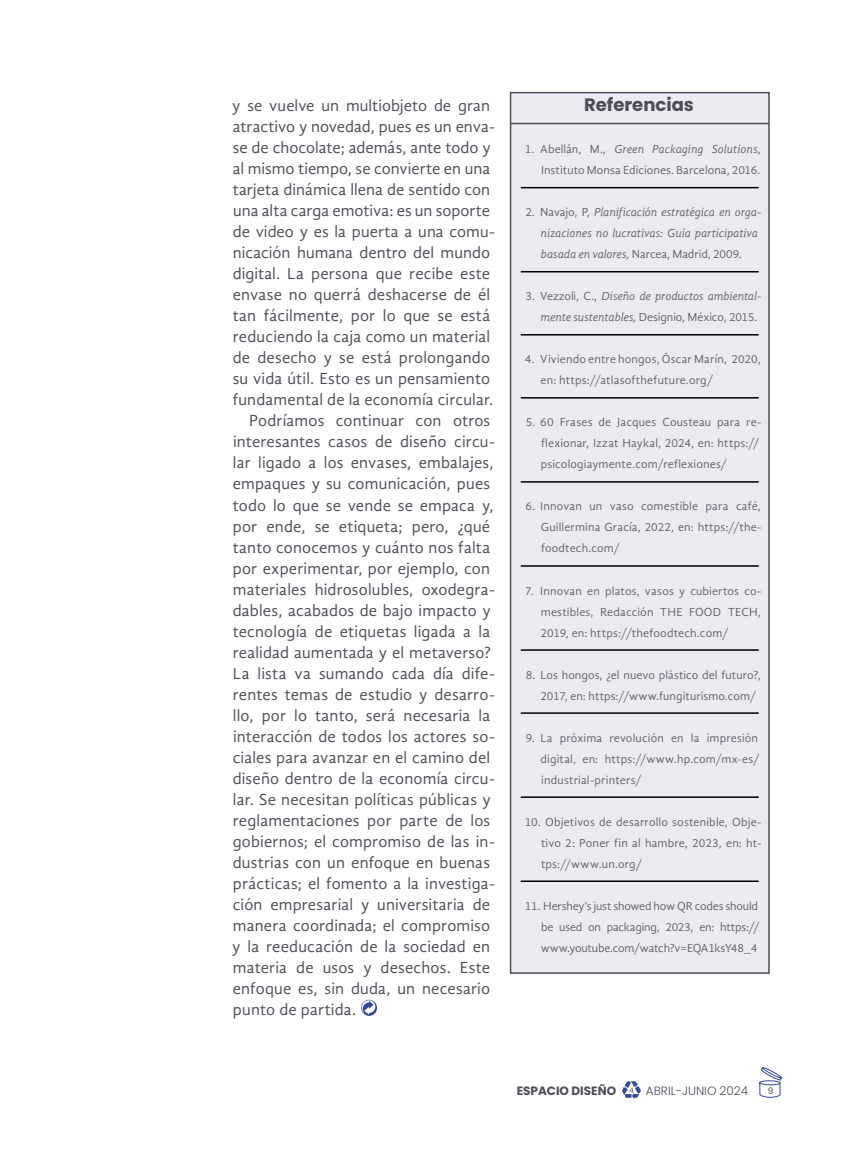
<style>
.page{position:relative;width:851px;height:1149px;background:#fff}
.page>*{position:absolute;margin:0;border:0;box-sizing:border-box;transform-origin:0 0}
.t1{font:700 18px "Poppins";color:#4b4e56}
.t2{font:16.5px "Gandhi Sans";letter-spacing:.01em;color:#4b4e56}
.t3{font:12px/21px "Gandhi Sans";letter-spacing:.01em;color:#63666c;text-align:justify}
.t4{font:italic 12px/21px "Gandhi Sans";letter-spacing:-.01em;color:#63666c}
.t5{font:300 12px "Poppins";color:#4b4e56}
.t6{font:700 12px "Poppins";color:#4b4e56}
.t7{font:9px "Poppins";color:#4b4e56}
.s1{font-style:italic}
.s2{font-style:normal}
</style>
<div class="page">
<svg style="left:759px;top:1067px;width:23px;height:30px"></svg>
<svg style="left:622px;top:1081px;width:18px;height:17px"></svg>
<div style="left:509px;top:92px;width:260px;height:881px;background:#eaecf2;border:2px solid #4b4e56"></div>
<hr style="left:510px;top:123px;width:258px;height:1px;background:#4b4e56">
<hr style="left:520px;top:187px;width:238px;height:1px;background:#000">
<hr style="left:520px;top:271px;width:238px;height:1px;background:#000">
<hr style="left:520px;top:334px;width:238px;height:1px;background:#000">
<hr style="left:520px;top:397px;width:238px;height:1px;background:#000">
<hr style="left:520px;top:481px;width:238px;height:1px;background:#000">
<hr style="left:520px;top:565px;width:238px;height:1px;background:#000">
<hr style="left:520px;top:649px;width:238px;height:1px;background:#000">
<hr style="left:520px;top:712px;width:238px;height:1px;background:#000">
<hr style="left:520px;top:796px;width:238px;height:1px;background:#000">
<hr style="left:520px;top:880px;width:238px;height:1px;background:#000">
<svg style="left:361px;top:999px;width:16px;height:16px"></svg>
<p class="t2" style="left:232px;top:96px;width:259px">y se vuelve un multiobjeto de gran</p>
<p class="t2" style="left:233px;top:117px;width:263px">atractivo y novedad, pues es un enva-</p>
<p class="t2" style="left:233px;top:138px;width:259px">se de chocolate; además, ante todo y</p>
<p class="t2" style="left:233px;top:159px;width:259px">al mismo tiempo, se convierte en una</p>
<p class="t2" style="left:233px;top:180px;width:259px">tarjeta dinámica llena de sentido con</p>
<p class="t2" style="left:233px;top:201px;width:258px">una alta carga emotiva: es un soporte</p>
<p class="t2" style="left:233px;top:222px;width:263px">de video y es la puerta a una comu-</p>
<p class="t2" style="left:233px;top:243px;width:259px">nicación humana dentro del mundo</p>
<p class="t2" style="left:233px;top:264px;width:259px">digital. La persona que recibe este</p>
<p class="t2" style="left:233px;top:285px;width:259px">envase no querrá deshacerse de él</p>
<p class="t2" style="left:233px;top:306px;width:259px">tan fácilmente, por lo que se está</p>
<p class="t2" style="left:233px;top:327px;width:259px">reduciendo la caja como un material</p>
<p class="t2" style="left:233px;top:348px;width:259px">de desecho y se está prolongando</p>
<p class="t2" style="left:233px;top:369px;width:259px">su vida útil. Esto es un pensamiento</p>
<p class="t2" style="left:233px;top:390px;width:262px">fundamental de la economía circular.</p>
<p class="t2" style="left:249px;top:411px;width:242px">Podríamos continuar con otros</p>
<p class="t2" style="left:233px;top:432px;width:263px">interesantes casos de diseño circu-</p>
<p class="t2" style="left:233px;top:453px;width:262px">lar ligado a los envases, embalajes,</p>
<p class="t2" style="left:233px;top:474px;width:259px">empaques y su comunicación, pues</p>
<p class="t2" style="left:233px;top:495px;width:262px">todo lo que se vende se empaca y,</p>
<p class="t2" style="left:233px;top:516px;width:259px">por ende, se etiqueta; pero, ¿qué</p>
<p class="t2" style="left:233px;top:537px;width:259px">tanto conocemos y cuánto nos falta</p>
<p class="t2" style="left:233px;top:558px;width:259px">por experimentar, por ejemplo, con</p>
<p class="t2" style="left:233px;top:579px;width:263px">materiales hidrosolubles, oxodegra-</p>
<p class="t2" style="left:233px;top:600px;width:259px">dables, acabados de bajo impacto y</p>
<p class="t2" style="left:233px;top:621px;width:259px">tecnología de etiquetas ligada a la</p>
<p class="t2" style="left:233px;top:642px;width:259px">realidad aumentada y el metaverso?</p>
<p class="t2" style="left:233px;top:663px;width:263px">La lista va sumando cada día dife-</p>
<p class="t2" style="left:233px;top:684px;width:263px">rentes temas de estudio y desarro-</p>
<p class="t2" style="left:233px;top:705px;width:259px">llo, por lo tanto, será necesaria la</p>
<p class="t2" style="left:233px;top:726px;width:263px">interacción de todos los actores so-</p>
<p class="t2" style="left:233px;top:747px;width:259px">ciales para avanzar en el camino del</p>
<p class="t2" style="left:233px;top:768px;width:263px">diseño dentro de la economía circu-</p>
<p class="t2" style="left:233px;top:789px;width:259px">lar. Se necesitan políticas públicas y</p>
<p class="t2" style="left:233px;top:810px;width:259px">reglamentaciones por parte de los</p>
<p class="t2" style="left:233px;top:831px;width:263px">gobiernos; el compromiso de las in-</p>
<p class="t2" style="left:233px;top:852px;width:259px">dustrias con un enfoque en buenas</p>
<p class="t2" style="left:233px;top:873px;width:263px">prácticas; el fomento a la investiga-</p>
<p class="t2" style="left:233px;top:894px;width:259px">ción empresarial y universitaria de</p>
<p class="t2" style="left:233px;top:915px;width:259px">manera coordinada; el compromiso</p>
<p class="t2" style="left:232px;top:936px;width:259px">y la reeducación de la sociedad en</p>
<p class="t2" style="left:233px;top:957px;width:259px">materia de usos y desechos. Este</p>
<p class="t2" style="left:233px;top:978px;width:259px">enfoque es, sin duda, un necesario</p>
<p class="t2" style="left:233px;top:999px;width:125px">punto de partida.</p>
<p class="t1" style="left:584px;top:94px;width:111px">Referencias</p>
<p class="t3" style="left:524px;top:138px;width:237px;text-align:right">1. Abellán, M., <span class="s1">Green Packaging Solutions</span>,<br>Instituto Monsa Ediciones. Barcelona, 2016.</p>
<p class="t4" style="left:540px;top:201px;width:222px;text-indent:-15px"><span class="s2">2. Navajo, P,</span> Planificación estratégica en orga&shy;nizaciones no lucrativas: Guía participativa basada en valores, <span class="s2">Narcea, Madrid, 2009.</span></p>
<p class="t4" style="left:540px;top:285px;width:222px;text-indent:-15px"><span class="s2">3. Vezzoli, C.,</span> Diseño de productos ambiental&shy;mente sustentables, <span class="s2">Designio, México, 2015.</span></p>
<p class="t3" style="left:540px;top:348px;width:222px;text-indent:-16px">4. Viviendo entre hongos, Óscar Marín, 2020, en: https://atlasofthefuture.org/</p>
<p class="t3" style="left:540px;top:411px;width:222px;text-align:left;text-indent:-15px">5. 60 Frases de Jacques Cousteau para re&shy;flexionar, Izzat Haykal, 2024, en: https:// psicologiaymente.com/reflexiones/</p>
<p class="t3" style="left:540px;top:495px;width:222px;text-indent:-15px">6. Innovan un vaso comestible para café, Guillermina Gracía, 2022, en: https://the&shy;foodtech.com/</p>
<p class="t3" style="left:540px;top:579px;width:222px;text-indent:-15px">7. Innovan en platos, vasos y cubiertos co&shy;mestibles, Redacción THE FOOD TECH, 2019, en: https://thefoodtech.com/</p>
<p class="t3" style="left:540px;top:663px;width:222px;text-indent:-15px">8. Los hongos, ¿el nuevo plástico del futuro?,<br>2017, en: https://www.fungiturismo.com/</p>
<p class="t3" style="left:540px;top:726px;width:220px;text-indent:-15px">9. La próxima revolución en la impresión digital, en: https://www.hp.com/mx-es/ industrial-printers/</p>
<p class="t3" style="left:541px;top:810px;width:222px;text-indent:-16px">10. Objetivos de desarrollo sostenible, Obje&shy;tivo 2: Poner fin al hambre, 2023, en: ht&shy;tps://www.un.org/</p>
<p class="t3" style="left:540px;top:894px;width:220px;text-indent:-16px">11. Hershey’s just showed how QR codes should be used on packaging, 2023, en: https:// www.youtube.com/watch?v=EQA1ksY48_4</p>
<p class="t6" style="left:516px;top:1083px;width:101px">ESPACIO DISEÑO</p>
<p class="t5" style="left:646px;top:1083px;width:104px">ABRIL-JUNIO 2024</p>
<p class="t7" style="left:767px;top:1085px;width:7px">9</p>
</div>
